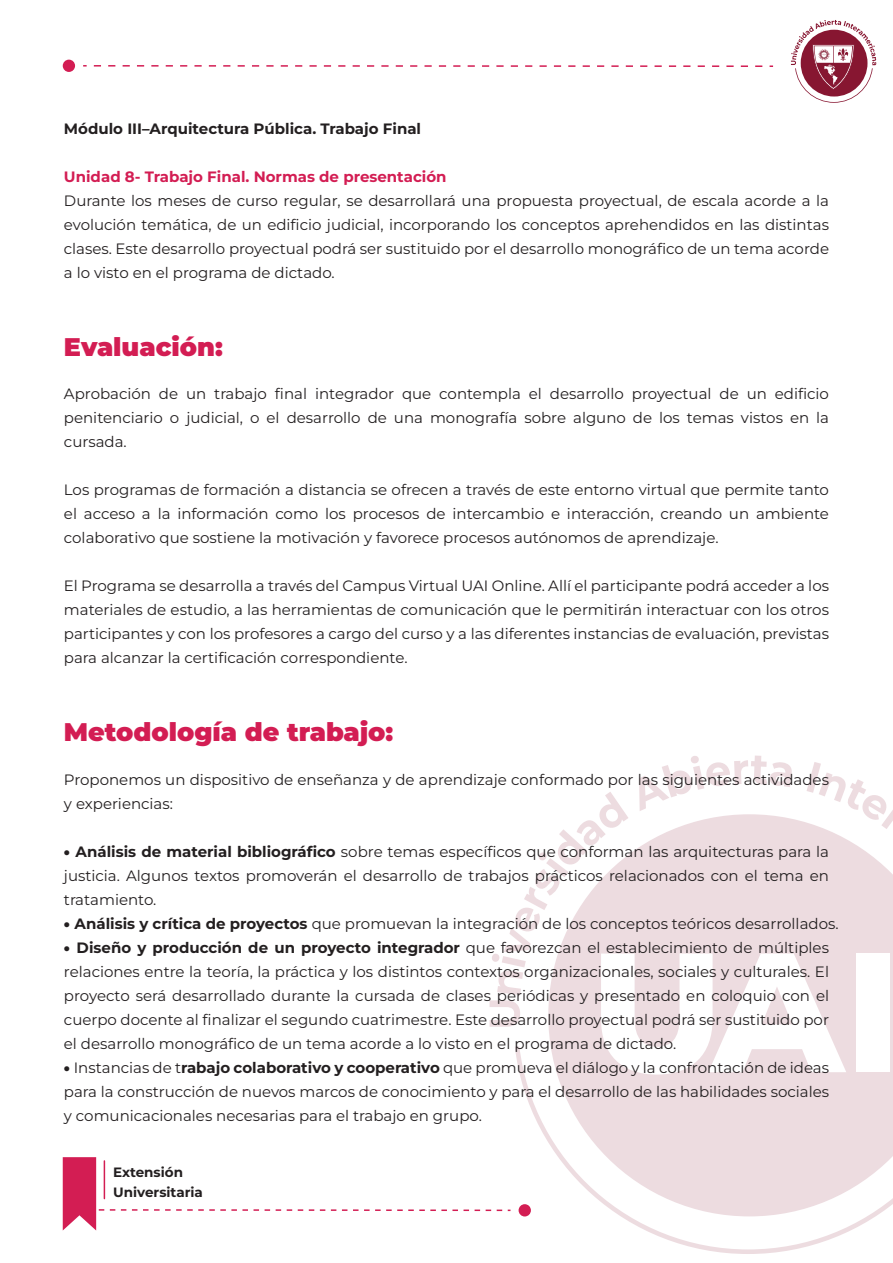
<style>
.page{position:relative;width:893px;height:1263px;background:#fff}
.page>*{position:absolute;margin:0;border:0;box-sizing:border-box;transform-origin:0 0}
.t1{font:900 25.5px "Montserrat";color:#d31d53}
.t2{font:15px/24px "Montserrat";color:#231f20;text-align:justify}
.t3{font:700 15px "Montserrat";color:#231f20}
.t4{font:700 15px "Montserrat";color:#d31d53}
.t5{font:700 13.5px/20.9px "Montserrat";color:#231f20}
.s1{font-weight:900}
.s2{font-weight:700}
</style>
<div class="page">
<svg style="left:94px;top:65px;width:679px;height:2px"></svg>
<div style="left:63px;top:60px;width:12px;height:12px;background:#d31d53;border-radius:50%"></div>
<svg style="left:791px;top:20px;width:85px;height:83px"></svg>
<svg style="left:62px;top:755px;width:831px;height:499px"></svg>
<div style="left:519px;top:1204px;width:12px;height:12px;background:#d31d53;border-radius:50%"></div>
<p class="t3" style="left:64px;top:117px;width:359px">Módulo III–Arquitectura Pública. Trabajo Final</p>
<p class="t4" style="left:64px;top:165px;width:384px">Unidad 8- Trabajo Final. Normas de presentación</p>
<p class="t2" style="left:64px;top:188px;width:767px">Durante los meses de curso regular, se desarrollará una propuesta proyectual, de escala acorde a la evolución temática, de un edificio judicial, incorporando los conceptos aprehendidos en las distintas clases. Este desarrollo proyectual podrá ser sustituido por el desarrollo monográfico de un tema acorde a lo visto en el programa de dictado.</p>
<h1 class="t1" style="left:64px;top:327px;width:160px">Evaluación:</h1>
<p class="t2" style="left:64px;top:381px;width:767px">Aprobación de un trabajo final integrador que contempla el desarrollo proyectual de un edificio penitenciario o judicial, o el desarrollo de una monografía sobre alguno de los temas vistos en la cursada.</p>
<p class="t2" style="left:64px;top:477px;width:767px">Los programas de formación a distancia se ofrecen a través de este entorno virtual que permite tanto el acceso a la información como los procesos de intercambio e interacción, creando un ambiente colaborativo que sostiene la motivación y favorece procesos autónomos de aprendizaje.</p>
<p class="t2" style="left:64px;top:573px;width:767px">El Programa se desarrolla a través del Campus Virtual UAI Online. Allí el participante podrá acceder a los materiales de estudio, a las herramientas de comunicación que le permitirán interactuar con los otros participantes y con los profesores a cargo del curso y a las diferentes instancias de evaluación, previstas para alcanzar la certificación correspondiente.</p>
<h1 class="t1" style="left:64px;top:713px;width:331px">Metodología de trabajo:</h1>
<p class="t2" style="left:64px;top:767px;width:767px">Proponemos un dispositivo de enseñanza y de aprendizaje conformado por las siguientes actividades y experiencias:</p>
<p class="t2" style="left:64px;top:839px;width:767px"><span class="s1">•</span> <span class="s2">Análisis de material bibliográfico</span> sobre temas específicos que conforman las arquitecturas para la justicia. Algunos textos promoverán el desarrollo de trabajos prácticos relacionados con el tema en tratamiento.</p>
<p class="t2" style="left:64px;top:911px;width:776px"><span class="s1">•</span> <span class="s2">Análisis y crítica de proyectos</span> que promuevan la integración de los conceptos teóricos desarrollados.</p>
<p class="t2" style="left:64px;top:935px;width:767px"><span class="s1">•</span> <span class="s2">Diseño y producción de un proyecto integrador</span> que favorezcan el establecimiento de múltiples relaciones entre la teoría, la práctica y los distintos contextos organizacionales, sociales y culturales. El proyecto será desarrollado durante la cursada de clases periódicas y presentado en coloquio con el cuerpo docente al finalizar el segundo cuatrimestre. Este desarrollo proyectual podrá ser sustituido por el desarrollo monográfico de un tema acorde a lo visto en el programa de dictado.</p>
<p class="t2" style="left:64px;top:1055px;width:767px"><span class="s1">•</span> Instancias de t<span class="s2">rabajo colaborativo y cooperativo</span> que promueva el diálogo y la confrontación de ideas para la construcción de nuevos marcos de conocimiento y para el desarrollo de las habilidades sociales y comunicacionales necesarias para el trabajo en grupo.</p>
<p class="t5" style="left:113px;top:1160px;width:91px">Extensión<br>Universitaria</p>
</div>
